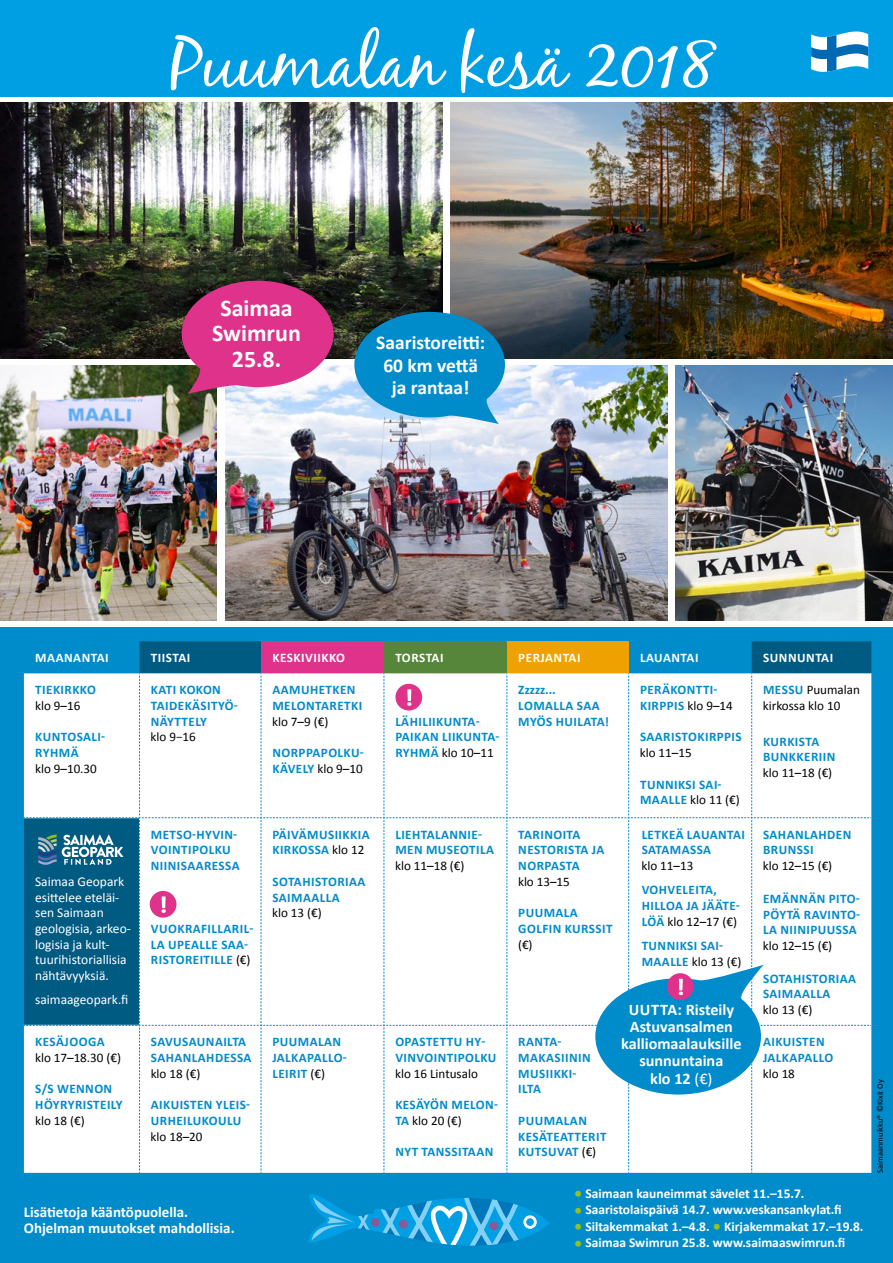
<style>
.page{position:relative;width:893px;height:1263px;background:#fff}
.page>*{position:absolute;margin:0;border:0;box-sizing:border-box;transform-origin:0 0}
.t1{font:70.5px "Black Jack Pro";color:#fff}
.t2{font:700 24px/25.5px "Calibri";color:#fff;text-align:center}
.t3{font:700 19.5px/22.5px "Calibri";color:#fff;text-align:center}
.t4{font:700 16.2px/17.1px "Calibri";color:#fff;text-align:center}
.t5{font:700 15px/16.5px "Calibri";color:#fff}
.t6{font:700 13.5px "Calibri";color:#fff}
.t7{font:13.5px/15.8px "Calibri";color:#fff}
.t8{font:700 13.05px/15.8px "Calibri";letter-spacing:.035em;color:#008bcb}
.t9{font:13.05px/15.8px "Calibri";color:#000}
.t10{font:700 13.05px "Calibri";letter-spacing:.04em;color:#fff}
.t11{font:8.4px "Calibri";color:#000}
.s1{font-weight:400;color:#000}
.s2{font-weight:700;color:#008bcb}
.s3{font-weight:400}
.s4{font-size:16.5px;color:#95c11f}
</style>
<div class="page">
<div style="left:0;top:627px;width:893px;height:636px;background:#008bcb"></div>
<div style="left:0;top:0;width:893px;height:96px;background:#009fe3"></div>
<img style="left:675px;top:366px;width:218px;height:255px">
<img style="left:0;top:366px;width:217px;height:255px">
<img style="left:0;top:103px;width:442px;height:255px">
<img style="left:451px;top:103px;width:442px;height:255px">
<img style="left:226px;top:366px;width:441px;height:255px">
<svg style="left:811px;top:31px;width:57px;height:41px;background:#84bfe2"></svg>
<svg style="left:308px;top:1194px;width:242px;height:52px"></svg>
<svg style="left:24px;top:641px;width:847px;height:532px;background:#dce8ee"></svg>
<svg style="left:354px;top:312px;width:151px;height:112px;background:#228fc2"></svg>
<svg style="left:182px;top:281px;width:151px;height:113px;background:#c64385"></svg>
<h1 class="t1" style="left:171px;top:20px;width:547px">Puumalan kesä 2018</h1>
<h2 class="t2" style="left:212px;top:295px;width:90px">Saimaa<br>Swimrun<br>25.8.</h2>
<h3 class="t3" style="left:376px;top:332px;width:110px">Saaristoreitti:<br>60 km vettä ja rantaa!</h3>
<p class="t10" style="left:35px;top:649px;width:75px">MAANANTAI</p>
<p class="t10" style="left:151px;top:649px;width:41px">TIISTAI</p>
<p class="t10" style="left:272px;top:649px;width:74px">KESKIVIIKKO</p>
<p class="t10" style="left:395px;top:649px;width:50px">TORSTAI</p>
<p class="t10" style="left:518px;top:649px;width:64px">PERJANTAI</p>
<p class="t10" style="left:640px;top:649px;width:60px">LAUANTAI</p>
<p class="t10" style="left:763px;top:649px;width:72px">SUNNUNTAI</p>
<p class="t8" style="left:35px;top:682px;width:62px">TIEKIRKKO</p>
<p class="t9" style="left:35px;top:698px;width:47px">klo 9–16</p>
<p class="t8" style="left:35px;top:729px;width:71px">KUNTOSALI-<br>RYHMÄ</p>
<p class="t9" style="left:35px;top:761px;width:63px">klo 9–10.30</p>
<p class="t8" style="left:518px;top:682px;width:92px">Zzzzz...<br>LOMALLA SAA<br>MYÖS HUILATA!</p>
<p class="t8" style="left:640px;top:682px;width:94px">PERÄKONTTI-<br>KIRPPIS <span class="s1">klo 9–14</span></p>
<p class="t8" style="left:640px;top:729px;width:103px">SAARISTOKIRPPIS</p>
<p class="t9" style="left:640px;top:745px;width:53px">klo 11–15</p>
<p class="t8" style="left:640px;top:776px;width:101px">TUNNIKSI SAI-<br>MAALLE <span class="s1">klo 11 (€)</span></p>
<p class="t9" style="left:763px;top:682px;width:99px"><span class="s2">MESSU</span> Puumalan kirkossa klo 10</p>
<p class="t8" style="left:763px;top:733px;width:74px">KURKISTA<br>BUNKKERIIN</p>
<p class="t9" style="left:763px;top:765px;width:71px">klo 11–18 (€)</p>
<p class="t8" style="left:151px;top:682px;width:89px">KATI KOKON<br>TAIDEKÄSITYÖ-<br>NÄYTTELY</p>
<p class="t9" style="left:151px;top:729px;width:47px">klo 9−16</p>
<p class="t8" style="left:272px;top:682px;width:91px">AAMUHETKEN<br>MELONTARETKI</p>
<p class="t9" style="left:272px;top:714px;width:58px">klo 7–9 (€)</p>
<p class="t8" style="left:272px;top:745px;width:93px">NORPPAPOLKU-<br>KÄVELY <span class="s1">klo 9–10</span></p>
<p class="t8" style="left:395px;top:713px;width:106px">LÄHILIIKUNTA-<br>PAIKAN LIIKUNTA-<br>RYHMÄ <span class="s1">klo 10–11</span></p>
<p class="t7" style="left:35px;top:873px;width:97px">Saimaa Geopark esittelee eteläi&shy;sen Saimaan geologisia, arkeo&shy;logisia ja kult&shy;tuurihistoriallisia nähtävyyksiä.</p>
<p class="t7" style="left:35px;top:992px;width:95px">saimaageopark.fi</p>
<p class="t8" style="left:35px;top:1034px;width:71px">KESÄJOOGA</p>
<p class="t9" style="left:35px;top:1050px;width:88px">klo 17–18.30 (€)</p>
<p class="t8" style="left:35px;top:1081px;width:89px">S/S WENNON<br>HÖYRYRISTEILY</p>
<p class="t9" style="left:35px;top:1113px;width:51px">klo 18 (€)</p>
<p class="t8" style="left:151px;top:826px;width:90px">METSO-HYVIN-<br>VOINTIPOLKU<br>NIINISAARESSA</p>
<p class="t8" style="left:151px;top:921px;width:104px">VUOKRAFILLARIL-<br>LA UPEALLE SAA-<br>RISTOREITILLE <span class="s1">(€)</span></p>
<p class="t8" style="left:272px;top:826px;width:99px">PÄIVÄMUSIIKKIA<br>KIRKOSSA <span class="s1">klo 12</span></p>
<p class="t8" style="left:272px;top:874px;width:95px">SOTAHISTORIAA<br>SAIMAALLA</p>
<p class="t9" style="left:272px;top:905px;width:51px">klo 13 (€)</p>
<p class="t8" style="left:395px;top:826px;width:100px">LIEHTALANNIE-<br>MEN MUSEOTILA</p>
<p class="t9" style="left:395px;top:858px;width:71px">klo 11–18 (€)</p>
<p class="t8" style="left:151px;top:1034px;width:102px">SAVUSAUNAILTA<br>SAHANLAHDESSA</p>
<p class="t9" style="left:151px;top:1065px;width:51px">klo 18 (€)</p>
<p class="t8" style="left:151px;top:1097px;width:101px">AIKUISTEN YLEIS-<br>URHEILUKOULU</p>
<p class="t9" style="left:151px;top:1128px;width:53px">klo 18–20</p>
<p class="t8" style="left:272px;top:1034px;width:75px">PUUMALAN<br>JALKAPALLO-<br>LEIRIT <span class="s1">(€)</span></p>
<p class="t8" style="left:395px;top:1034px;width:103px">OPASTETTU HY-<br>VINVOINTIPOLKU</p>
<p class="t9" style="left:395px;top:1065px;width:84px">klo 16 Lintusalo</p>
<p class="t8" style="left:395px;top:1097px;width:104px">KESÄYÖN MELON-<br>TA <span class="s1">klo 20 (€)</span></p>
<p class="t8" style="left:395px;top:1144px;width:100px">NYT TANSSITAAN</p>
<p class="t5" style="left:24px;top:1203px;width:212px">Lisätietoja kääntöpuolella.<br>Ohjelman muutokset mahdollisia.</p>
<p class="t8" style="left:518px;top:826px;width:88px">TARINOITA<br>NESTORISTA JA<br>NORPASTA</p>
<p class="t9" style="left:518px;top:874px;width:53px">klo 13–15</p>
<p class="t8" style="left:518px;top:905px;width:96px">PUUMALA<br>GOLFIN KURSSIT</p>
<p class="t9" style="left:518px;top:936px;width:16px">(€)</p>
<p class="t8" style="left:642px;top:826px;width:105px">LETKEÄ LAUANTAI<br>SATAMASSA</p>
<p class="t9" style="left:641px;top:858px;width:53px">klo 11–13</p>
<p class="t8" style="left:642px;top:882px;width:100px">VOHVELEITA,<br>HILLOA JA JÄÄTE-<br>LÖÄ <span class="s1">klo 12–17 (€)</span></p>
<p class="t8" style="left:642px;top:938px;width:101px">TUNNIKSI SAI-<br>MAALLE <span class="s1">klo 13 (€)</span></p>
<p class="t8" style="left:518px;top:1034px;width:74px">RANTA-<br>MAKASIININ<br>MUSIIKKI-<br>ILTA</p>
<p class="t8" style="left:518px;top:1113px;width:90px">PUUMALAN<br>KESÄTEATTERIT<br>KUTSUVAT <span class="s1">(€)</span></p>
<p class="t4" style="left:621px;top:1001px;width:122px">UUTTA: Risteily<br>Astuvansalmen kalliomaalauksille sunnuntaina<br>klo 12 <span class="s3">(€)</span></p>
<p class="t8" style="left:763px;top:826px;width:90px">SAHANLAHDEN<br>BRUNSSI</p>
<p class="t9" style="left:763px;top:858px;width:71px">klo 12–15 (€)</p>
<p class="t8" style="left:763px;top:891px;width:99px;text-align:justify">EMÄNNÄN PITO-PÖYTÄ RAVINTO-LA NIINIPUUSSA</p>
<p class="t9" style="left:763px;top:938px;width:71px">klo 12–15 (€)</p>
<p class="t8" style="left:763px;top:970px;width:95px">SOTAHISTORIAA<br>SAIMAALLA</p>
<p class="t9" style="left:763px;top:1002px;width:51px">klo 13 (€)</p>
<p class="t8" style="left:763px;top:1034px;width:72px">AIKUISTEN<br>JALKAPALLO</p>
<p class="t9" style="left:763px;top:1065px;width:34px">klo 18</p>
<p class="t6" style="left:574px;top:1185px;width:232px"><span class="s4">•</span> Saimaan kauneimmat sävelet 11.–15.7.</p>
<p class="t6" style="left:574px;top:1201px;width:269px"><span class="s4">•</span> Saaristolaispäivä 14.7. www.veskansankylat.fi</p>
<p class="t6" style="left:574px;top:1218px;width:291px"><span class="s4">•</span> Siltakemmakat 1.–4.8. <span class="s4">•</span> Kirjakemmakat 17.–19.8.</p>
<p class="t6" style="left:574px;top:1234px;width:273px"><span class="s4">•</span> Saimaa Swimrun 25.8. www.saimaaswimrun.fi</p>
<p class="t11" style="left:875px;top:1172px;width:95px;rotate:-90deg">Saimaanmuikku® ©Kixit Oy</p>
</div>
